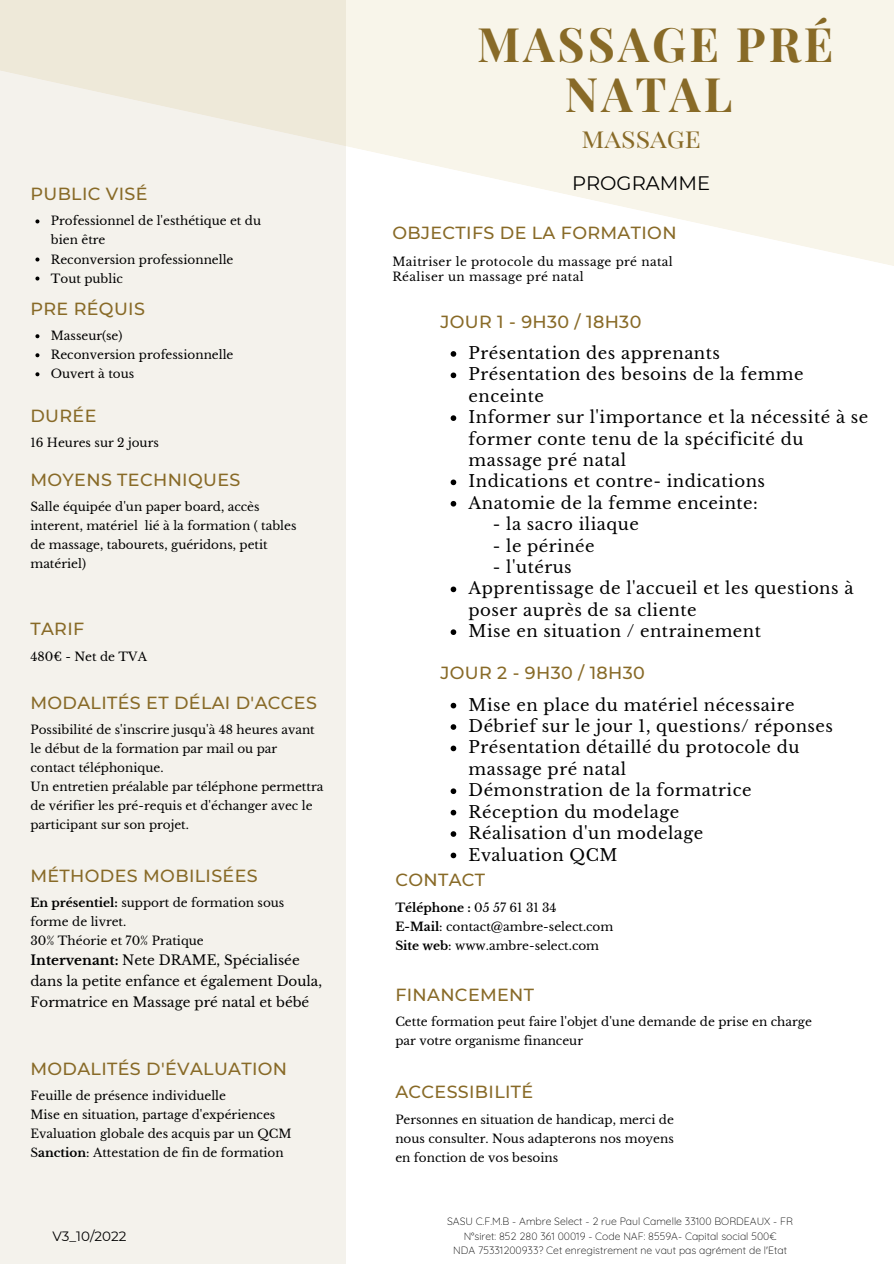
<style>
.page{position:relative;width:894px;height:1264px;background:#fff}
.page>*{position:absolute;margin:0;border:0;box-sizing:border-box;transform-origin:0 0}
.t1{font:700 46.5px/50.7px "Playfair Display SC";letter-spacing:.065em;color:#886a27;text-align:center}
.t2{font:27px "Playfair Display SC";color:#886a27}
.t3{font:19.5px "Montserrat";color:#000}
.t4{font:500 17.55px "Montserrat";letter-spacing:.02em;color:#886a27}
.t5{font:16.5px/21.5px "Libre Baskerville";letter-spacing:.03em;color:#000}
.t6{font:13.5px/21px "Libre Baskerville";color:#000}
.t7{font:13.5px "Montserrat";color:#000}
.t8{font:12px/19px "Libre Baskerville";color:#000}
.t9{font:12px/15px "Libre Baskerville";letter-spacing:.03em;color:#000}
.t10{font:300 10.5px/14px "Quicksand";color:#000;text-align:center}
.s1{font-weight:700}
</style>
<div class="page">
<svg style="left:345px;top:0;width:548px;height:284px;fill:#f8f5ea"></svg>
<div style="left:0;top:0;width:345px;height:1263px;background:linear-gradient(to bottom,#f2efe6,#f5f3ef)"></div>
<svg style="left:35px;top:219px;width:4px;height:4px"></svg>
<svg style="left:35px;top:257px;width:4px;height:4px"></svg>
<svg style="left:35px;top:276px;width:4px;height:4px"></svg>
<svg style="left:35px;top:334px;width:4px;height:4px"></svg>
<svg style="left:35px;top:353px;width:4px;height:4px"></svg>
<svg style="left:35px;top:372px;width:4px;height:4px"></svg>
<svg style="left:450px;top:351px;width:6px;height:6px"></svg>
<svg style="left:450px;top:372px;width:6px;height:6px"></svg>
<svg style="left:450px;top:415px;width:6px;height:6px"></svg>
<svg style="left:450px;top:479px;width:6px;height:6px"></svg>
<svg style="left:450px;top:501px;width:6px;height:5px"></svg>
<svg style="left:450px;top:586px;width:6px;height:6px"></svg>
<svg style="left:450px;top:629px;width:6px;height:6px"></svg>
<svg style="left:450px;top:702px;width:6px;height:6px"></svg>
<svg style="left:450px;top:724px;width:6px;height:5px"></svg>
<svg style="left:450px;top:745px;width:6px;height:6px"></svg>
<svg style="left:450px;top:788px;width:6px;height:6px"></svg>
<svg style="left:450px;top:809px;width:6px;height:6px"></svg>
<svg style="left:450px;top:831px;width:6px;height:5px"></svg>
<svg style="left:450px;top:852px;width:6px;height:6px"></svg>
<h1 class="t1" style="left:477px;top:15px;width:357px">MASSAGE PRÉ<br>NATAL</h1>
<h3 class="t4" style="left:30px;top:181px;width:119px">PUBLIC VISÉ</h3>
<p class="t8" style="left:51px;top:212px;width:212px">Professionnel de l'esthétique et du bien être<br>Reconversion professionnelle<br>Tout public</p>
<h3 class="t4" style="left:30px;top:296px;width:116px">PRE RÉQUIS</h3>
<p class="t8" style="left:51px;top:326px;width:184px">Masseur(se)<br>Reconversion professionnelle<br>Ouvert à tous</p>
<h3 class="t4" style="left:30px;top:403px;width:67px">DURÉE</h3>
<p class="t8" style="left:30px;top:433px;width:130px">16 Heures sur 2 jours</p>
<h3 class="t4" style="left:30px;top:467px;width:211px">MOYENS TECHNIQUES</h3>
<p class="t8" style="left:30px;top:497px;width:267px">Salle équipée d'un paper board, accès interent, matériel lié à la formation ( tables de massage, tabourets, guéridons, petit matériel)</p>
<h3 class="t4" style="left:30px;top:616px;width:55px">TARIF</h3>
<p class="t8" style="left:30px;top:647px;width:118px">480€ - Net de TVA</p>
<h3 class="t4" style="left:30px;top:690px;width:288px">MODALITÉS ET DÉLAI D'ACCES</h3>
<p class="t8" style="left:30px;top:720px;width:294px">Possibilité de s'inscrire jusqu'à 48 heures avant le début de la formation par mail ou par contact téléphonique.<br>Un entretien préalable par téléphone permettra de vérifier les pré-requis et d'échanger avec le participant sur son projet.</p>
<h3 class="t4" style="left:30px;top:863px;width:229px">MÉTHODES MOBILISÉES</h3>
<p class="t8" style="left:30px;top:893px;width:255px"><span class="s1">En présentiel:</span> support de formation sous forme de livret.<br>30% Théorie et 70% Pratique</p>
<p class="t6" style="left:30px;top:949px;width:293px"><span class="s1">Intervenant:</span> Nete DRAME, Spécialisée dans la petite enfance et également Doula,<br>Formatrice en Massage pré natal et bébé</p>
<h2 class="t2" style="left:581px;top:116px;width:121px">massage</h2>
<h3 class="t3" style="left:572px;top:170px;width:139px">PROGRAMME</h3>
<h3 class="t4" style="left:392px;top:220px;width:285px">OBJECTIFS DE LA FORMATION</h3>
<p class="t9" style="left:392px;top:254px;width:282px">Maitriser le protocole du massage pré natal<br>Réaliser un massage pré natal</p>
<h3 class="t4" style="left:440px;top:309px;width:202px">JOUR 1 - 9H30 / 18H30</h3>
<p class="t5" style="left:468px;top:342px;width:401px">Présentation des apprenants<br>Présentation des besoins de la femme enceinte<br>Informer sur l'importance et la nécessité à se former conte tenu de la spécificité du massage pré natal<br>Indications et contre- indications<br>Anatomie de la femme enceinte:</p>
<h3 class="t5" style="left:492px;top:513px;width:147px">- la sacro iliaque</h3>
<h3 class="t5" style="left:492px;top:535px;width:103px">- le périnée</h3>
<h3 class="t5" style="left:492px;top:556px;width:80px">- l'utérus</h3>
<h3 class="t5" style="left:468px;top:578px;width:386px">Apprentissage de l'accueil et les questions à poser auprès de sa cliente<br>Mise en situation / entrainement</h3>
<h3 class="t4" style="left:440px;top:661px;width:206px">JOUR 2 - 9H30 / 18H30</h3>
<h3 class="t5" style="left:468px;top:694px;width:366px">Mise en place du matériel nécessaire<br>Débrief sur le jour 1, questions/ réponses<br>Présentation détaillé du protocole du massage pré natal<br>Démonstration de la formatrice<br>Réception du modelage<br>Réalisation d'un modelage<br>Evaluation QCM</h3>
<h3 class="t4" style="left:395px;top:867px;width:91px">CONTACT</h3>
<p class="t8" style="left:395px;top:897px;width:219px"><span class="s1">Téléphone :</span> 05 57 61 31 34<br><span class="s1">E-Mail</span>: contact@ambre-select.com<br><span class="s1">Site web</span>: www.ambre-select.com</p>
<h3 class="t4" style="left:395px;top:982px;width:140px">FINANCEMENT</h3>
<p class="t8" style="left:395px;top:1012px;width:418px">Cette formation peut faire l'objet d'une demande de prise en charge par votre organisme financeur</p>
<h3 class="t4" style="left:30px;top:1056px;width:258px">MODALITÉS D'ÉVALUATION</h3>
<p class="t8" style="left:30px;top:1086px;width:262px">Feuille de présence individuelle<br>Mise en situation, partage d'expériences Evaluation globale des acquis par un QCM S<span class="s1">anction</span>: Attestation de fin de formation</p>
<h3 class="t4" style="left:395px;top:1079px;width:139px">ACCESSIBILITÉ</h3>
<p class="t8" style="left:395px;top:1109px;width:280px;text-align:justify">Personnes en situation de handicap, merci de nous consulter. Nous adapterons nos moyens en fonction de vos besoins</p>
<p class="t7" style="left:52px;top:1226px;width:76px">V3_10/2022</p>
<p class="t10" style="left:447px;top:1213px;width:347px">SASU C.F.M.B - Ambre Select - 2 rue Paul Camelle 33100 BORDEAUX - FR<br>N°siret: 852 280 361 00019 - Code NAF: 8559A- Capital social 500€<br>NDA 75331200933? Cet enregistrement ne vaut pas agrément de l'Etat</p>
</div>
